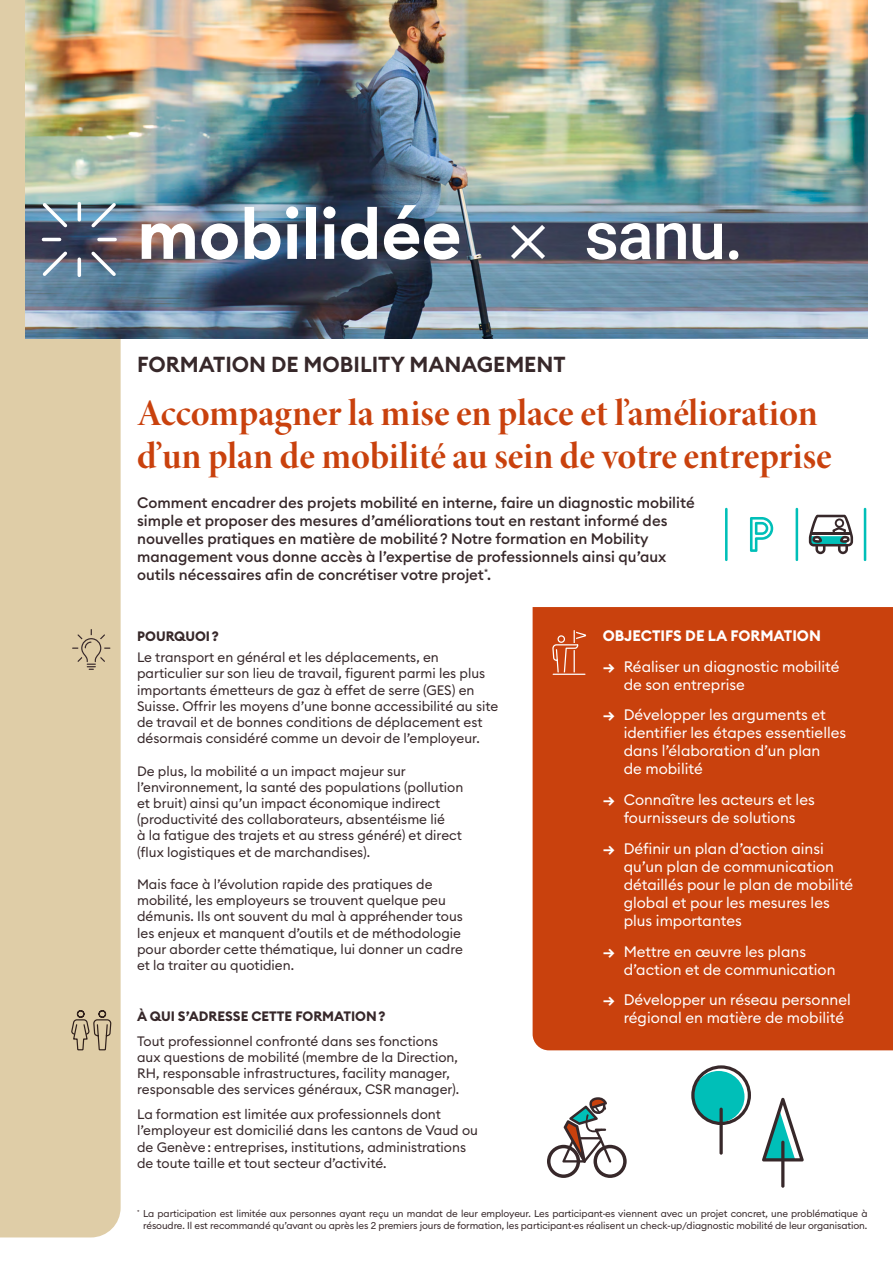
<style>
.page{position:relative;width:893px;height:1263px;background:#fff}
.page>*{position:absolute;margin:0;border:0;box-sizing:border-box;transform-origin:0 0}
.t1{font:37.5px/43.5px "Minion Pro Bold Disp";letter-spacing:-.005em;color:#c9410d}
.t2{font:600 21.45px "Euclid Circular B";color:#37282a}
.t3{font:15px/18px "Euclid Circular B";color:#fff}
.t4{font:500 15px/18px "Euclid Circular B";color:#37282a}
.t5{font:700 15px "Euclid Circular B";color:#fff}
.t6{font:13.5px/16.2px "Euclid Circular B";color:#37282a}
.t7{font:700 13.5px "Euclid Circular B";color:#37282a}
.t8{font:9.75px/11.7px "Euclid Circular B";letter-spacing:-.01em;color:#37282a;text-align:right}
.s1{font-weight:700}
</style>
<div class="page">
<div style="left:0;top:0;width:121px;height:1237px;background:#dfcda7"></div>
<div style="left:533px;top:607px;width:360px;height:443px;background:#c9410d"></div>
<svg style="left:71px;top:628px;width:40px;height:42px;background:#cebd9a"></svg>
<svg style="left:549px;top:630px;width:38px;height:48px;background:#cf592c"></svg>
<svg style="left:553px;top:672px;width:32px;height:4px"></svg>
<hr style="left:553px;top:674px;width:32px;height:1px;background:#fff">
<svg style="left:547px;top:1097px;width:80px;height:81px"></svg>
<svg style="left:691px;top:1065px;width:60px;height:60px"></svg>
<svg style="left:719px;top:1107px;width:4px;height:48px"></svg>
<hr style="left:781px;top:1141px;width:3px;height:47px;background:#37282a;border-radius:2px">
<svg style="left:762px;top:1098px;width:42px;height:63px"></svg>
<img style="left:26px;top:0;width:841px;height:339px">
<svg style="left:142px;top:223px;width:53px;height:36px"></svg>
<svg style="left:201px;top:223px;width:37px;height:37px"></svg>
<svg style="left:245px;top:207px;width:35px;height:53px"></svg>
<svg style="left:286px;top:206px;width:12px;height:53px"></svg>
<div style="left:306px;top:207px;width:10px;height:52px;background:#fff"></div>
<svg style="left:323px;top:206px;width:12px;height:53px"></svg>
<svg style="left:341px;top:207px;width:36px;height:53px"></svg>
<svg style="left:384px;top:205px;width:75px;height:55px"></svg>
<img style="left:40px;top:200px;width:79px;height:79px">
<svg style="left:72px;top:1002px;width:40px;height:50px;background:#c2b190"></svg>
<hr style="left:725px;top:508px;width:3px;height:53px;background:#00bfb8">
<hr style="left:796px;top:508px;width:2px;height:53px;background:#00bfb8">
<hr style="left:864px;top:508px;width:2px;height:53px;background:#00bfb8">
<svg style="left:809px;top:515px;width:44px;height:39px"></svg>
<svg style="left:750px;top:517px;width:23px;height:35px"></svg>
<svg style="left:587px;top:223px;width:99px;height:37px"></svg>
<svg style="left:693px;top:224px;width:29px;height:36px"></svg>
<svg style="left:729px;top:250px;width:9px;height:10px"></svg>
<svg style="left:497px;top:211px;width:62px;height:62px;background:#53647a"></svg>
<h2 class="t2" style="left:137px;top:351px;width:430px">FORMATION DE MOBILITY MANAGEMENT</h2>
<h1 class="t1" style="left:137px;top:391px;width:696px">Accompagner la mise en place et l’amélioration d’un plan de mobilité au sein de votre entreprise</h1>
<p class="t4" style="left:137px;top:493px;width:559px">Comment encadrer des projets mobilité en interne, faire un diagnostic mobilité simple et proposer des mesures d’améliorations tout en restant informé des nouvelles pratiques en matière de mobilité ? Notre formation en Mobility management vous donne accès à l’expertise de professionnels ainsi qu’aux outils nécessaires afin de concrétiser votre projet<sup>*</sup>.</p>
<p class="t5" style="left:603px;top:626px;width:220px">OBJECTIFS DE LA FORMATION</p>
<p class="t3" style="left:624px;top:657px;width:217px;text-indent:-21px"><span class="s1">→</span> Réaliser un diagnostic mobilité de son entreprise</p>
<p class="t3" style="left:624px;top:706px;width:224px;text-indent:-21px"><span class="s1">→</span> Développer les arguments et identifier les étapes essentielles dans l’élaboration d’un plan<br>de mobilité</p>
<p class="t3" style="left:603px;top:791px;width:214px;text-align:center"><span class="s1">→</span> Connaître les acteurs et les fournisseurs de solutions</p>
<p class="t3" style="left:624px;top:839px;width:231px;text-indent:-21px"><span class="s1">→</span> Définir un plan d’action ainsi qu’un plan de communication détaillés pour le plan de mobilité global et pour les mesures les plus importantes</p>
<p class="t3" style="left:624px;top:942px;width:213px;text-indent:-21px"><span class="s1">→</span> Mettre en œuvre les plans d’action et de communication</p>
<p class="t3" style="left:603px;top:991px;width:250px"><span class="s1">→</span> Développer un réseau personnel</p>
<p class="t7" style="left:137px;top:627px;width:83px">POURQUOI ?</p>
<p class="t6" style="left:137px;top:649px;width:363px">Le transport en général et les déplacements, en particulier sur son lieu de travail, figurent parmi les plus importants émetteurs de gaz à effet de serre (GES) en Suisse. Offrir les moyens d’une bonne accessibilité au site de travail et de bonnes conditions de déplacement est désormais considéré comme un devoir de l’employeur.</p>
<p class="t6" style="left:137px;top:762px;width:328px">De plus, la mobilité a un impact majeur sur l’environnement, la santé des populations (pollution et bruit) ainsi qu’un impact économique indirect (productivité des collaborateurs, absentéisme lié<br>à la fatigue des trajets et au stress généré) et direct (flux logistiques et de marchandises).</p>
<p class="t6" style="left:137px;top:876px;width:327px">Mais face à l’évolution rapide des pratiques de mobilité, les employeurs se trouvent quelque peu démunis. Ils ont souvent du mal à appréhender tous les enjeux et manquent d’outils et de méthodologie pour aborder cette thématique, lui donner un cadre et la traiter au quotidien.</p>
<p class="t7" style="left:137px;top:1007px;width:250px">À QUI S’ADRESSE CETTE FORMATION ?</p>
<p class="t3" style="left:624px;top:1009px;width:222px">régional en matière de mobilité</p>
<p class="t6" style="left:137px;top:1033px;width:324px">Tout professionnel confronté dans ses fonctions aux questions de mobilité (membre de la Direction, RH, responsable infrastructures, facility manager, responsable des services généraux, CSR manager).</p>
<p class="t6" style="left:137px;top:1106px;width:342px">La formation est limitée aux professionnels dont l’employeur est domicilié dans les cantons de Vaud ou de Genève : entreprises, institutions, administrations de toute taille et tout secteur d’activité.</p>
<p class="t8" style="left:137px;top:1207px;width:732px"><sup>*</sup> La participation est limitée aux personnes ayant reçu un mandat de leur employeur. Les participant·es viennent avec un projet concret, une problématique à résoudre. Il est recommandé qu’avant ou après les 2 premiers jours de formation, les participant·es réalisent un check-up/diagnostic mobilité de leur organisation.</p>
</div>
